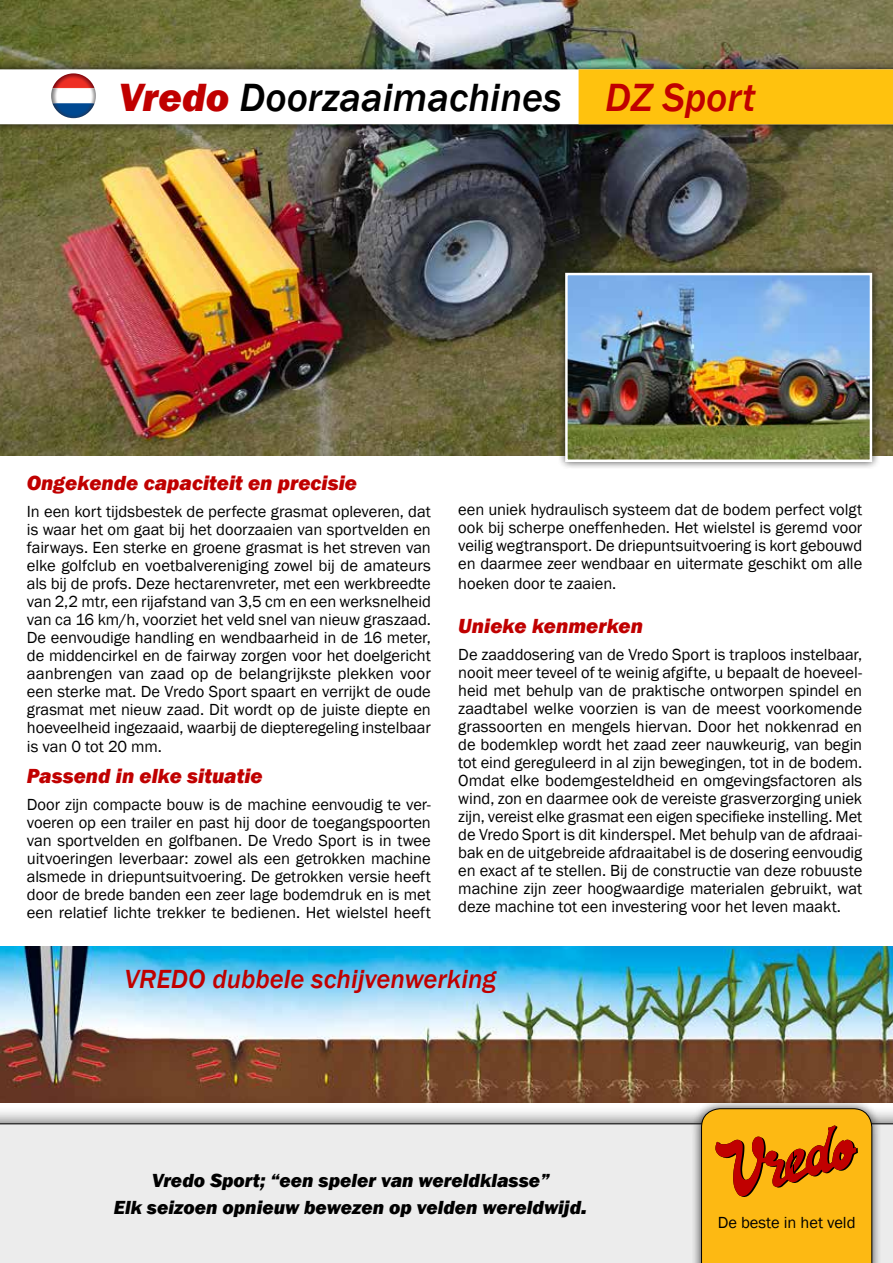
<style>
.page{position:relative;width:893px;height:1263px;background:#fff}
.page>*{position:absolute;margin:0;border:0;box-sizing:border-box;transform-origin:0 0}
.t1{font:italic 500 40.5px "Franklin Gothic";color:#000}
.t2{font:italic 500 40.5px "Franklin Gothic";color:#c00000}
.t3{font:italic 500 27px "Franklin Gothic";color:#c00000}
.t4{font:italic 800 21px "Franklin Gothic";color:#c00000}
.t5{font:italic 800 19.5px/27px "Franklin Gothic";color:#000;text-align:center}
.t6{font:16.5px/18px "Franklin Gothic";letter-spacing:-.005em;color:#000;text-align:justify}
.s1{font-weight:800;color:#c00000}
.s2{font-size:22.5px}
</style>
<div class="page">
<img style="left:0;top:0;width:893px;height:455px">
<img style="left:0;top:946px;width:893px;height:156px">
<div style="left:0;top:60px;width:893px;height:74px;background:#000;opacity:.75"></div>
<svg style="left:0;top:69px;width:579px;height:55px"></svg>
<div style="left:579px;top:69px;width:314px;height:55px;background:#ffc20e"></div>
<div style="left:557px;top:265px;width:323px;height:205px;background:#000;opacity:.75"></div>
<img style="left:568px;top:276px;width:301px;height:183px">
<div style="left:565px;top:273px;width:307px;height:189px;border:2px solid #fff"></div>
<div style="left:0;top:1106px;width:893px;height:157px;background:#000;opacity:.75"></div>
<div style="left:0;top:1124px;width:893px;height:139px;background:#ececec"></div>
<div style="left:691px;top:1098px;width:191px;height:165px;background:#000;opacity:.75"></div>
<svg style="left:701px;top:1108px;width:171px;height:155px;background:#e99b11"></svg>
<img style="left:51px;top:73px;width:45px;height:45px">
<h1 class="t1" style="left:119px;top:72px;width:445px"><span class="s1">Vredo</span> Doorzaaimachines</h1>
<h1 class="t2" style="left:605px;top:72px;width:152px">DZ Sport</h1>
<p class="t4" style="left:27px;top:469px;width:332px">Ongekende capaciteit en precisie</p>
<p class="t6" style="left:27px;top:502px;width:406px">In een kort tijdsbestek de perfecte grasmat opleveren, dat is waar het om gaat bij het doorzaaien van sportvelden en fairways. Een sterke en groene grasmat is het streven van elke golfclub en voetbalvereniging zowel bij de amateurs als bij de profs. Deze hectarenvreter, met een werkbreedte van 2,2 mtr, een rijafstand van 3,5 cm en een werksnelheid van ca 16 km/h, voorziet het veld snel van nieuw graszaad.<br>De eenvoudige handling en wendbaarheid in de 16 meter, de middencirkel en de fairway zorgen voor het doelgericht aanbrengen van zaad op de belangrijkste plekken voor een sterke mat. De Vredo Sport spaart en verrijkt de oude grasmat met nieuw zaad. Dit wordt op de juiste diepte en hoeveelheid ingezaaid, waarbij de diepteregeling instelbaar</p>
<p class="t6" style="left:27px;top:738px;width:137px">is van 0 tot 20 mm.</p>
<p class="t4" style="left:27px;top:762px;width:237px">Passend in elke situatie</p>
<p class="t6" style="left:27px;top:796px;width:405px">Door zijn compacte bouw is de machine eenvoudig te ver&shy;voeren op een trailer en past hij door de toegangspoorten van sportvelden en golfbanen. De Vredo Sport is in twee uitvoeringen leverbaar: zowel als een getrokken machine alsmede in driepuntsuitvoering. De getrokken versie heeft door de brede banden een zeer lage bodemdruk en is met een relatief lichte trekker te bedienen. Het wielstel heeft</p>
<p class="t6" style="left:458px;top:501px;width:405px">een uniek hydraulisch systeem dat de bodem perfect volgt ook bij scherpe oneffenheden. Het wielstel is geremd voor veilig wegtransport. De driepuntsuitvoering is kort gebouwd en daarmee zeer wendbaar en uitermate geschikt om alle</p>
<p class="t6" style="left:458px;top:574px;width:160px">hoeken door te zaaien.</p>
<p class="t4" style="left:458px;top:613px;width:186px">Unieke kenmerken</p>
<p class="t6" style="left:458px;top:646px;width:405px">De zaaddosering van de Vredo Sport is traploos instelbaar, nooit meer teveel of te weinig afgifte, u bepaalt de hoeveel&shy;heid met behulp van de praktische ontworpen spindel en zaadtabel welke voorzien is van de meest voorkomende grassoorten en mengels hiervan. Door het nokkenrad en de bodemklep wordt het zaad zeer nauwkeurig, van begin tot eind gereguleerd in al zijn bewegingen, tot in de bodem.<br>Omdat elke bodemgesteldheid en omgevingsfactoren als wind, zon en daarmee ook de vereiste grasverzorging uniek zijn, vereist elke grasmat een eigen specifieke instelling. Met de Vredo Sport is dit kinderspel. Met behulp van de afdraai&shy;bak en de uitgebreide afdraaitabel is de dosering eenvoudig en exact af te stellen. Bij de constructie van deze robuuste machine zijn zeer hoogwaardige materialen gebruikt, wat deze machine tot een investering voor het leven maakt.</p>
<h2 class="t3" style="left:124px;top:962px;width:373px">VREDO dubbele schijvenwerking</h2>
<p class="t5" style="left:114px;top:1167px;width:475px">Vredo Sport; “een speler van wereldklasse”<br>Elk seizoen opnieuw bewezen op velden wereldwijd<span class="s2">.</span></p>
<p class="t6" style="left:718px;top:1214px;width:139px">De beste in het veld</p>
</div>
